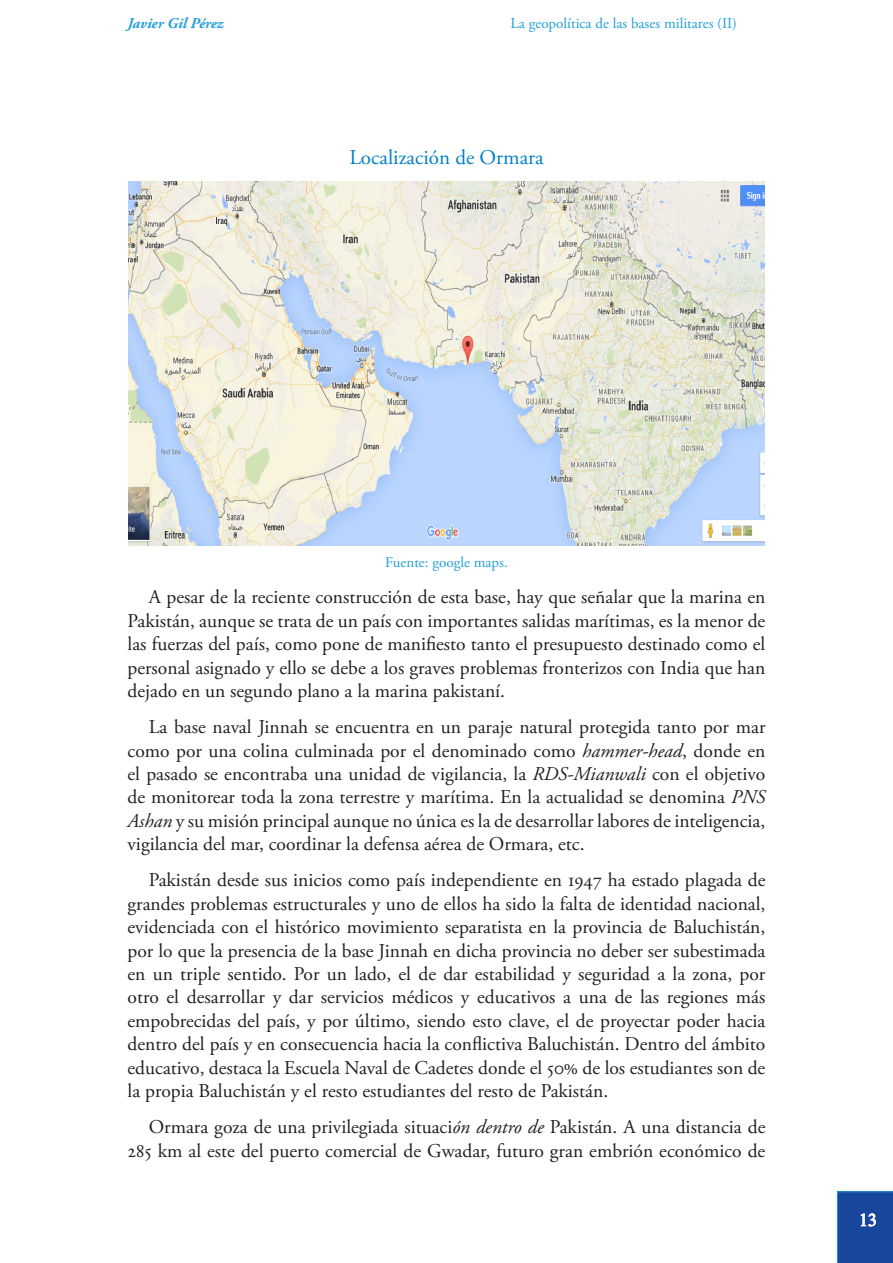
<style>
.page{position:relative;width:893px;height:1263px;background:#fff}
.page>*{position:absolute;margin:0;border:0;box-sizing:border-box;transform-origin:0 0}
.IEEE_TituloTabla{font:21px "Adobe Garamond Pro";color:#0081c8}
.IEEE_parrafoNormal{font:19.5px/23.4px "Adobe Garamond Pro";color:#231f20;text-align:justify}
.t1{font:18px "Times New Roman";color:#fff}
.IEEE_pieTabla{font:15px "Adobe Garamond Pro";color:#249fd9}
.t2{font:italic 700 15px "Adobe Garamond Pro";color:#249fd9}
.s1{font-style:italic}
</style>
<div class="page">
<svg style="left:837px;top:1191px;width:56px;height:72px;background:#1c4ca0"></svg>
<img style="left:128px;top:181px;width:637px;height:364px">
<p class="t2" style="left:128px;top:14px;width:97px">Javier Gil Pérez</p>
<p class="IEEE_pieTabla" style="left:511px;top:14px;width:228px">La geopolítica de las bases militares (II)</p>
<p class="IEEE_TituloTabla" style="left:349px;top:145px;width:196px">Localización de Ormara</p>
<p class="IEEE_pieTabla" style="left:385px;top:553px;width:124px">Fuente: google maps.</p>
<p class="IEEE_parrafoNormal" style="left:128px;top:586px;width:639px;text-indent:21px">A pesar de la reciente construcción de esta base, hay que señalar que la marina en Pakistán, aunque se trata de un país con importantes salidas marítimas, es la menor de las fuerzas del país, como pone de manifiesto tanto el presupuesto destinado como el personal asignado y ello se debe a los graves problemas fronterizos con India que han dejado en un segundo plano a la marina pakistaní.</p>
<p class="IEEE_parrafoNormal" style="left:128px;top:716px;width:639px;text-indent:21px">La base naval Jinnah se encuentra en un paraje natural protegida tanto por mar como por una colina culminada por el denominado como <span class="s1">hammer-head</span>, donde en el pasado se encontraba una unidad de vigilancia, la <span class="s1">RDS-Mianwali</span> con el objetivo de monitorear toda la zona terrestre y marítima. En la actualidad se denomina <span class="s1">PNS Ashan</span> y su misión principal aunque no única es la de desarrollar labores de inteligencia, vigilancia del mar, coordinar la defensa aérea de Ormara, etc.</p>
<p class="IEEE_parrafoNormal" style="left:128px;top:869px;width:639px;text-indent:21px">Pakistán desde sus inicios como país independiente en 1947 ha estado plagada de grandes problemas estructurales y uno de ellos ha sido la falta de identidad nacional, evidenciada con el histórico movimiento separatista en la provincia de Baluchistán, por lo que la presencia de la base Jinnah en dicha provincia no deber ser subestimada en un triple sentido. Por un lado, el de dar estabilidad y seguridad a la zona, por otro el desarrollar y dar servicios médicos y educativos a una de las regiones más empobrecidas del país, y por último, siendo esto clave, el de proyectar poder hacia dentro del país y en consecuencia hacia la conflictiva Baluchistán. Dentro del ámbito educativo, destaca la Escuela Naval de Cadetes donde el 50% de los estudiantes son de la propia Baluchistán y el resto estudiantes del resto de Pakistán.</p>
<p class="IEEE_parrafoNormal" style="left:128px;top:1116px;width:639px;text-align:right">Ormara goza de una privilegiada situaci<span class="s1">ón dentro de</span> Pakistán. A una distancia de<br>285 km al este del puerto comercial de Gwadar, futuro gran embrión económico de</p>
<p class="t1" style="left:859px;top:1207px;width:19px">13</p>
</div>
